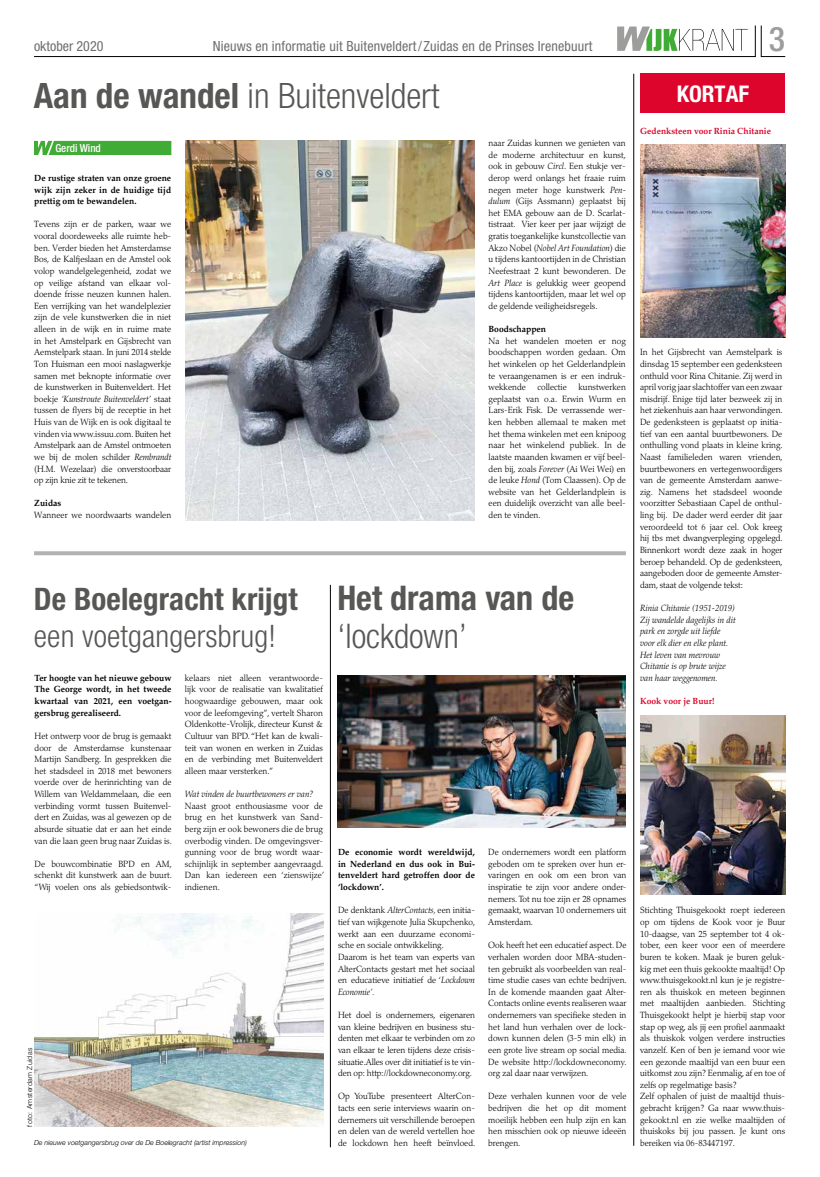
<style>
.page{position:relative;width:820px;height:1177px;background:#fff}
.page>*{position:absolute;margin:0;border:0;box-sizing:border-box;transform-origin:0 0}
.t1{font:300 condensed 35px "Helvetica Neue LT Std";color:#575756}
.t2{font:700 condensed 34px "Helvetica Neue LT Std";color:#575756}
.t3{font:300 condensed 34px "Helvetica Neue LT Std";color:#575756}
.t4{font:500 condensed 34px "Helvetica Neue LT Std";color:#9d9d9c}
.t5{font:700 condensed 31px "Helvetica Neue LT Std";letter-spacing:.005em;color:#575756}
.t6{font:300 condensed 31px "Helvetica Neue LT Std";letter-spacing:.005em;color:#575756}
.t7{font:700 condensed 23px "Helvetica Neue LT Std";color:#fff}
.t8{font:condensed 14px "Helvetica Neue LT Std";letter-spacing:.01em;color:#706f6f}
.t9{font:500 condensed 11px "Helvetica Neue LT Std";color:#fff}
.t10{font:300 9px/11.6px "Palatino LT Std";color:#000;text-align:justify;scale:.95 1}
.t11{font:700 9px/11.6px "Palatino LT Std";color:#000;text-align:justify;scale:.95 1}
.t12{font:italic 300 9px/11.6px "Palatino LT Std";color:#000;scale:.95 1}
.t13{font:700 9px "Palatino LT Std";color:#dd052b;scale:.95 1}
.t14{font:italic 300 7px "Helvetica Neue LT Std";color:#000}
.t15{font:300 7px "Helvetica Neue LT Std";letter-spacing:.04em;color:#000}
.s1{font-weight:700}
.s2{font-style:italic}
</style>
<div class="page">
<svg style="left:34px;top:25px;width:751px;height:32px"></svg>
<img style="left:34px;top:913px;width:289px;height:213px">
<hr style="left:330px;top:585px;width:1px;height:562px;background:#000">
<hr style="left:633px;top:74px;width:1px;height:1071px;background:#000">
<div style="left:640px;top:73px;width:144px;height:40px;background:#dd052b"></div>
<div style="left:34px;top:141px;width:137px;height:14px;background:#40ab35"></div>
<svg style="left:34px;top:551px;width:591px;height:4px;background:#b7b7b7"></svg>
<img style="left:185px;top:141px;width:289px;height:379px">
<img style="left:640px;top:145px;width:145px;height:193px">
<img style="left:337px;top:675px;width:288px;height:152px">
<img style="left:640px;top:715px;width:145px;height:179px">
<h3 class="t8" style="left:34px;top:38px;width:71px">oktober 2020</h3>
<h3 class="t8" style="left:213px;top:37px;width:381px">Nieuws en informatie uit Buitenveldert/Zuidas en de Prinses Irenebuurt</h3>
<h1 class="t1" style="left:34px;top:76px;width:407px"><span class="s1">Aan de wandel</span> in Buitenveldert</h1>
<p class="t9" style="left:55px;top:141px;width:47px">Gerdi Wind</p>
<p class="t11" style="left:34px;top:172px;width:146px">De rustige straten van onze groene wijk zijn zeker in de huidige tijd prettig om te bewandelen.</p>
<p class="t10" style="left:34px;top:219px;width:146px">Tevens zijn er de parken, waar we vooral doordeweeks alle ruimte heb&shy;ben. Verder bieden het Amsterdamse Bos, de Kalfjeslaan en de Amstel ook volop wandelgelegenheid, zodat we op veilige afstand van elkaar vol&shy;doende frisse neuzen kunnen halen.<br>Een verrijking van het wandelplezier zijn de vele kunstwerken die in niet alleen in de wijk en in ruime mate in het Amstelpark en Gijsbrecht van Aemstelpark staan. In juni 2014 stelde Ton Huisman een mooi naslagwerkje samen met beknopte informatie over de kunstwerken in Buitenveldert. Het boekje <span class="s2">‘Kunstroute Buitenveldert’</span> staat tussen de flyers bij de receptie in het Huis van de Wijk en is ook digitaal te vinden via www.issuu.com. Buiten het Amstelpark aan de Amstel ontmoeten we bij de molen schilder <span class="s2">Rembrandt </span>(H.M. Wezelaar) die onverstoorbaar op zijn knie zit te tekenen.</p>
<p class="t11" style="left:34px;top:497px;width:30px">Zuidas</p>
<p class="t10" style="left:34px;top:509px;width:146px">Wanneer we noordwaarts wandelen</p>
<p class="t10" style="left:488px;top:137px;width:146px">naar Zuidas kunnen we genieten van de moderne architectuur en kunst, ook in gebouw <span class="s2">Circl</span>. Een stukje ver&shy;derop werd onlangs het fraaie ruim negen meter hoge kunstwerk <span class="s2">Pen&shy;dulum</span> (Gijs Assmann) geplaatst bij het EMA gebouw aan de D. Scarlat&shy;tistraat. Vier keer per jaar wijzigt de gratis toegankelijke kunstcollectie van Akzo Nobel (<span class="s2">Nobel Art Foundation</span>) die u tijdens kantoortijden in de Christian Neefestraat 2 kunt bewonderen. De <span class="s2">Art Place</span> is gelukkig weer geopend tijdens kantoortijden, maar let wel op de geldende veiligheidsregels.</p>
<p class="t11" style="left:488px;top:323px;width:62px">Boodschappen</p>
<p class="t10" style="left:488px;top:335px;width:146px">Na het wandelen moeten er nog boodschappen worden gedaan. Om het winkelen op het Gelderlandplein te veraangenamen is er een indruk&shy;wekkende</p>
<p class="t10" style="left:488px;top:381px;width:146px;text-indent:90px">kunstwerken geplaatst van o.a. Erwin Wurm en Lars-Erik Fisk. De verrassende wer&shy;ken hebben allemaal te maken met het thema winkelen met een knipoog naar het winkelend publiek. In de laatste maanden kwamen er vijf beel&shy;den bij, zoals <span class="s2">Forever</span> (Ai Wei Wei) en de leuke <span class="s2">Hond</span> (Tom Claassen). Op de website van het Gelderlandplein is een duidelijk overzicht van alle beel&shy;den te vinden.</p>
<p class="t10" style="left:537px;top:381px;width:32px">collectie</p>
<h3 class="t5" style="left:34px;top:580px;width:265px">De Boelegracht krijgt</h3>
<h3 class="t6" style="left:34px;top:618px;width:243px">een voetgangersbrug!</h3>
<h2 class="t2" style="left:337px;top:577px;width:238px">Het drama van de</h2>
<h2 class="t3" style="left:337px;top:616px;width:131px">‘lockdown’</h2>
<p class="t10" style="left:185px;top:672px;width:147px">kelaars niet alleen verantwoorde&shy;lijk voor de realisatie van kwalitatief hoogwaardige gebouwen, maar ook voor de leefomgeving”, vertelt Sharon Oldenkotte-Vrolijk, directeur Kunst &amp; Cultuur van BPD. “Het kan de kwali&shy;teit van wonen en werken in Zuidas en de verbinding met Buitenveldert alleen maar versterken.”</p>
<p class="t12" style="left:185px;top:788px;width:136px">Wat vinden de buurtbewoners er van?</p>
<p class="t10" style="left:185px;top:800px;width:148px;text-align:left">Naast groot enthousiasme voor de brug en het kunstwerk van Sand&shy;berg zijn er ook bewoners die de brug overbodig vinden. De omgevingsver&shy;gunning voor de brug wordt waar&shy;schijnlijk in september aangevraagd.<br>Dan kan iedereen een ‘zienswijze’ indienen.</p>
<p class="t11" style="left:35px;top:672px;width:146px">Ter hoogte van het nieuwe gebouw The George wordt, in het tweede kwartaal van 2021, een voetgan&shy;gersbrug gerealiseerd.</p>
<p class="t10" style="left:35px;top:730px;width:146px">Het ontwerp voor de brug is gemaakt door de Amsterdamse kunstenaar Martijn Sandberg. In gesprekken die het stadsdeel in 2018 met bewoners voerde over de herinrichting van de Willem van Weldammelaan, die een verbinding vormt tussen Buitenvel&shy;dert en Zuidas, was al gewezen op de absurde situatie dat er aan het einde van die laan geen brug naar Zuidas is.</p>
<p class="t10" style="left:35px;top:858px;width:146px">De bouwcombinatie BPD en AM, schenkt dit kunstwerk aan de buurt. “Wij voelen ons als gebiedsontwik-</p>
<p class="t11" style="left:338px;top:846px;width:146px">De economie wordt wereldwijd, in Nederland en dus ook in Bui&shy;tenveldert hard getroffen door de ‘lockdown’.</p>
<p class="t10" style="left:338px;top:904px;width:146px;text-align:left">De denktank <span class="s2">AlterContacts,</span> een initia&shy;tief van wijkgenote Julia Skupchenko, werkt aan een duurzame economi&shy;sche en sociale ontwikkeling.<br>Daarom is het team van experts van AlterContacts gestart met het sociaal en educatieve initiatief de ‘<span class="s2">Lockdown Economie’.</span></p>
<p class="t10" style="left:338px;top:1009px;width:146px">Het doel is ondernemers, eigenaren van kleine bedrijven en business stu&shy;denten met elkaar te verbinden om zo van elkaar te leren tijdens deze crisis&shy;situatie.Alles over dit initiatief is te vin&shy;den op: http://lockdowneconomy.org.</p>
<p class="t10" style="left:338px;top:1090px;width:146px">Op YouTube presenteert AlterCon&shy;tacts een serie interviews waarin on&shy;dernemers uit verschillende beroepen en delen van de wereld vertellen hoe de lockdown hen heeft beïnvloed.</p>
<p class="t10" style="left:488px;top:846px;width:147px">De ondernemers wordt een platform geboden om te spreken over hun er&shy;varingen en ook om een bron van inspiratie te zijn voor andere onder&shy;nemers. Tot nu toe zijn er 28 opnames gemaakt, waarvan 10 ondernemers uit Amsterdam.</p>
<p class="t10" style="left:488px;top:939px;width:147px">Ook heeft het een educatief aspect. De verhalen worden door MBA-studen&shy;ten gebruikt als voorbeelden van real&shy;time studie cases van echte bedrijven.<br>In de komende maanden gaat Alter-Contacts online events realiseren waar ondernemers van specifieke steden in het land hun verhalen over de lock&shy;down kunnen delen (3-5 min elk) in een grote live stream op social media.<br>De website http://lockdowneconomy. org zal daar naar verwijzen.</p>
<p class="t10" style="left:488px;top:1090px;width:147px">Deze verhalen kunnen voor de vele bedrijven die het op dit moment moeilijk hebben een hulp zijn en kan hen misschien ook op nieuwe ideeën</p>
<p class="t15" style="left:25px;top:1126px;width:80px;rotate:-90deg">foto: Amsterdam Zuidas</p>
<p class="t14" style="left:34px;top:1138px;width:214px">De nieuwe voetgangersbrug over de De Boelegracht (artist impression)</p>
<p class="t10" style="left:488px;top:1137px;width:35px">brengen.</p>
<h2 class="t4" style="left:768px;top:18px;width:18px">3</h2>
<h3 class="t7" style="left:676px;top:80px;width:74px">KORTAF</h3>
<p class="t13" style="left:639px;top:126px;width:139px">Gedenksteen voor Rinia Chitanie</p>
<p class="t10" style="left:639px;top:346px;width:152px">In het Gijsbrecht van Aemstelpark is dinsdag 15 september een gedenksteen onthuld voor Rina Chitanie. Zij werd in april vorig jaar slachtoffer van een zwaar misdrijf. Enige tijd later bezweek zij in het ziekenhuis aan haar verwondingen.<br>De gedenksteen is geplaatst op initia&shy;tief van een aantal buurtbewoners. De onthulling vond plaats in kleine kring.<br>Naast familieleden waren vrienden, buurtbewoners en vertegenwoordigers van de gemeente Amsterdam aanwe&shy;zig. Namens het stadsdeel woonde voorzitter Sebastiaan Capel de onthul&shy;ling bij. De dader werd eerder dit jaar veroordeeld tot 6 jaar cel. Ook kreeg hij tbs met dwangverpleging opgelegd.<br>Binnenkort wordt deze zaak in hoger beroep behandeld. Op de gedenksteen, aangeboden door de gemeente Amster&shy;dam, staat de volgende tekst:</p>
<p class="t12" style="left:639px;top:602px;width:102px">Rinia Chitanie (1951-2019)<br>Zij wandelde dagelijks in dit park en zorgde uit liefde voor elk dier en elke plant.<br>Het leven van mevrouw<br>Chitanie is op brute wijze van haar weggenomen.</p>
<p class="t13" style="left:639px;top:695px;width:80px">Kook voor je Buur!</p>
<p class="t10" style="left:639px;top:904px;width:154px;text-align:left">Stichting Thuisgekookt roept iedereen op om tijdens de Kook voor je Buur 10-daagse, van 25 september tot 4 ok&shy;tober, een keer voor een of meerdere buren te koken. Maak je buren geluk&shy;kig met een thuis gekookte maaltijd! Op www.thuisgekookt.nl kun je je registre&shy;ren als thuiskok en meteen beginnen met maaltijden aanbieden. Stichting Thuisgekookt helpt je hierbij stap voor stap op weg, als jij een profiel aanmaakt als thuiskok volgen verdere instructies vanzelf. Ken of ben je iemand voor wie een gezonde maaltijd van een buur een uitkomst zou zijn? Eenmalig, af en toe of zelfs op regelmatige basis?<br>Zelf ophalen of juist de maaltijd thuis&shy;gebracht krijgen? Ga naar www.thuis&shy;gekookt.nl en zie welke maaltijden of thuiskoks bij jou passen. Je kunt ons bereiken via 06-83447197.</p>
</div>
